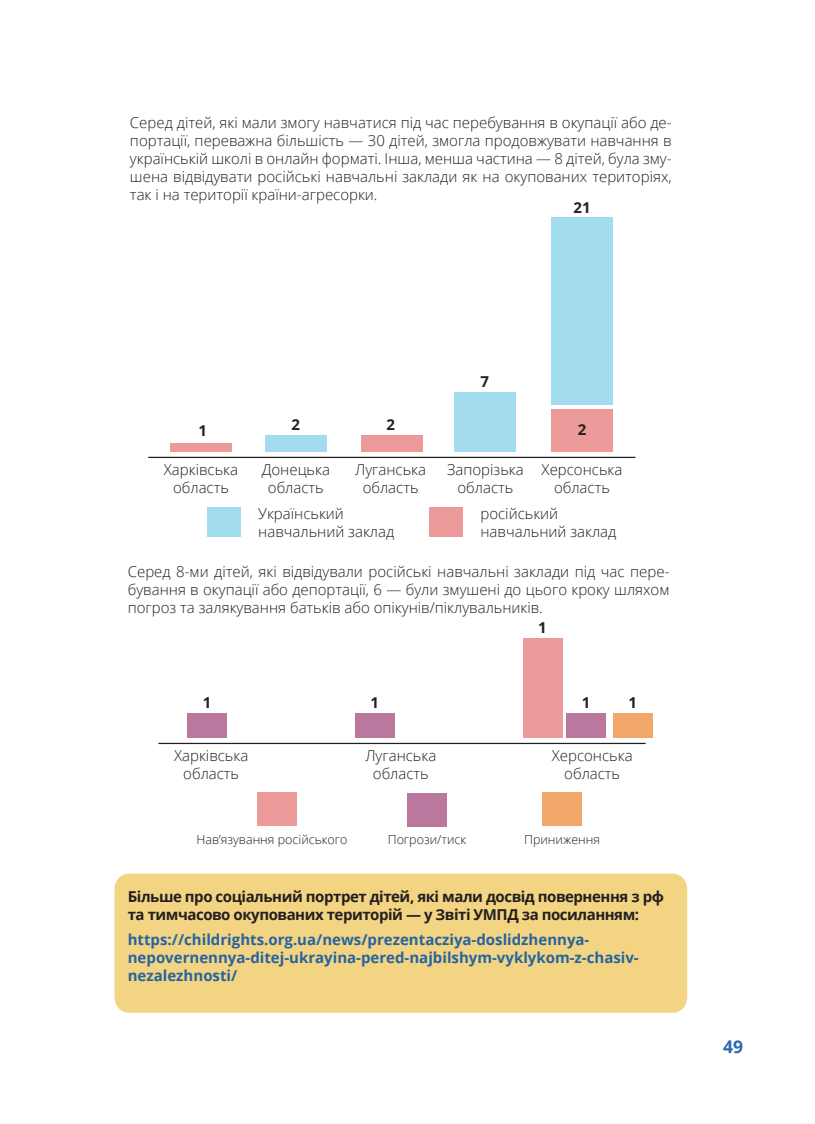
<style>
.page{position:relative;width:815px;height:1124px;background:#fff}
.page>*{position:absolute;margin:0;border:0;box-sizing:border-box;transform-origin:0 0}
.t1{font:700 17.5px "Open Sans";color:#2a68b1}
.t2{font:300 15px/18px "Open Sans";color:#231f20;text-align:center}
.t3{font:700 15px/18px "Open Sans";color:#2563a1}
.t4{font:700 15px/18px "Open Sans";letter-spacing:-.03em;color:#231f20}
.t5{font:300 12.5px "Open Sans";color:#231f20}
</style>
<div class="page">
<div style="left:114px;top:873px;width:573px;height:139px;background:#f3d482;border-radius:15px"></div>
<hr style="left:148px;top:456px;width:487px;height:2px;background:#231f20">
<div style="left:170px;top:443px;width:62px;height:8px;background:#ec9a9a"></div>
<div style="left:207px;top:507px;width:34px;height:30px;background:#a3dcef"></div>
<div style="left:429px;top:507px;width:34px;height:30px;background:#ec9a9a"></div>
<div style="left:265px;top:434px;width:62px;height:17px;background:#a3dcef"></div>
<div style="left:361px;top:435px;width:62px;height:16px;background:#ec9a9a"></div>
<div style="left:455px;top:392px;width:61px;height:59px;background:#a3dcef"></div>
<div style="left:551px;top:408px;width:62px;height:43px;background:#ec9a9a"></div>
<div style="left:551px;top:217px;width:62px;height:187px;background:#a3dcef"></div>
<hr style="left:158px;top:742px;width:488px;height:2px;background:#231f20">
<div style="left:257px;top:792px;width:40px;height:34px;background:#ec9a9a"></div>
<div style="left:542px;top:792px;width:40px;height:34px;background:#f2a86a"></div>
<div style="left:407px;top:792px;width:40px;height:34px;background:#bb789e"></div>
<div style="left:187px;top:712px;width:40px;height:25px;background:#bb789e"></div>
<div style="left:355px;top:712px;width:40px;height:25px;background:#bb789e"></div>
<div style="left:613px;top:712px;width:39px;height:25px;background:#f2a86a"></div>
<div style="left:566px;top:712px;width:40px;height:25px;background:#bb789e"></div>
<div style="left:523px;top:638px;width:39px;height:99px;background:#ec9a9a"></div>
<p class="t2" style="left:130px;top:113px;width:543px;text-align:justify">Серед дітей, які мали змогу навчатися під час перебування в окупації або де&shy;портації, переважна більшість — 30 дітей, змогла продовжувати навчання в українській школі в онлайн форматі. Інша, менша частина — 8 дітей, була зму&shy;шена відвідувати російські навчальні заклади як на окупованих територіях, так і на території країни-агресорки.</p>
<p class="t4" style="left:573px;top:198px;width:19px">21</p>
<p class="t4" style="left:480px;top:372px;width:10px">7</p>
<p class="t4" style="left:199px;top:421px;width:10px">1</p>
<p class="t4" style="left:292px;top:415px;width:10px">2</p>
<p class="t4" style="left:386px;top:415px;width:10px">2</p>
<p class="t4" style="left:578px;top:420px;width:10px">2</p>
<p class="t2" style="left:164px;top:459px;width:76px">Харківська область</p>
<p class="t2" style="left:262px;top:459px;width:70px">Донецька область</p>
<p class="t2" style="left:355px;top:459px;width:73px">Луганська</p>
<p class="t2" style="left:363px;top:477px;width:57px">область</p>
<p class="t2" style="left:447px;top:459px;width:78px">Запорізька</p>
<p class="t2" style="left:457px;top:477px;width:57px">область</p>
<p class="t2" style="left:542px;top:459px;width:82px">Херсонська область</p>
<p class="t2" style="left:258px;top:504px;width:137px;text-align:left">Український навчальний заклад</p>
<p class="t2" style="left:480px;top:504px;width:137px;text-align:left">російський навчальний заклад</p>
<p class="t2" style="left:128px;top:562px;width:543px;text-align:justify">Серед 8-ми дітей, які відвідували російські навчальні заклади під час пере&shy;бування в окупації або депортації, 6 — були змушені до цього кроку шляхом погроз та залякування батьків або опікунів/піклувальників.</p>
<p class="t4" style="left:203px;top:693px;width:10px">1</p>
<p class="t4" style="left:371px;top:693px;width:10px">1</p>
<p class="t2" style="left:174px;top:745px;width:76px">Харківська область</p>
<p class="t2" style="left:365px;top:745px;width:73px">Луганська</p>
<p class="t2" style="left:373px;top:763px;width:57px">область</p>
<p class="t4" style="left:538px;top:617px;width:10px">1</p>
<p class="t4" style="left:582px;top:693px;width:10px">1</p>
<p class="t4" style="left:628px;top:693px;width:10px">1</p>
<p class="t2" style="left:552px;top:745px;width:82px">Херсонська область</p>
<p class="t5" style="left:196px;top:831px;width:153px">Нав’язування російського</p>
<p class="t5" style="left:388px;top:831px;width:80px">Погрози/тиск</p>
<p class="t5" style="left:524px;top:831px;width:78px">Приниження</p>
<p class="t4" style="left:128px;top:886px;width:538px">Більше про соціальний портрет дітей, які мали досвід повернення з рф та тимчасово окупованих територій — у Звіті УМПД за посиланням:</p>
<p class="t3" style="left:128px;top:929px;width:512px">https://childrights.org.ua/news/prezentacziya-doslidzhennya&shy;nepovernennya-ditej-ukrayina-pered-najbilshym-vyklykom-z-chasiv&shy;nezalezhnosti/</p>
<p class="t1" style="left:723px;top:1034px;width:21px">49</p>
</div>
